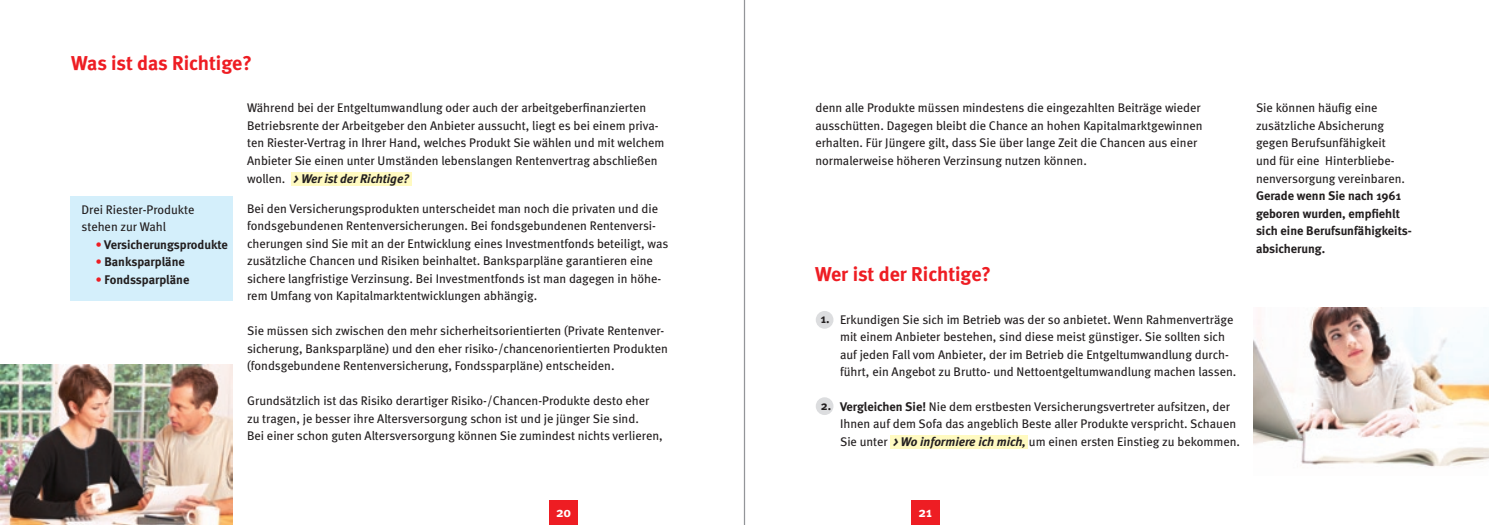
<style>
.page{position:relative;width:1489px;height:525px;background:#fff}
.page>*{position:absolute;margin:0;border:0;box-sizing:border-box;transform-origin:0 0}
.t1{font:700 20px "Meta";letter-spacing:-.005em;color:#ee1d23}
.t2{font:700 13.75px "Meta";color:#fff}
.t3{font:12.5px/17.5px "Meta";color:#231f20}
.t4{font:700 12.5px/17.5px "Meta";color:#231f20}
.s1{font-weight:700;font-style:italic}
.s2{font-weight:400}
.s3{color:#ee1d23}
.s4{font-weight:700}
</style>
<div class="page">
<div style="left:549px;top:500px;width:29px;height:24px;background:#ee1d23"></div>
<hr style="left:743px;top:0;width:1px;height:524px;background:#939598">
<div style="left:911px;top:500px;width:28px;height:24px;background:#ee1d23"></div>
<hr style="left:744px;top:0;width:1px;height:524px;background:#939598">
<div style="left:890px;top:435px;width:137px;height:13px;background:#fffac1"></div>
<div style="left:71px;top:197px;width:162px;height:104px;background:#d4effb"></div>
<div style="left:291px;top:172px;width:120px;height:13px;background:#fffac1"></div>
<div style="left:815px;top:311px;width:18px;height:17px;background:#dcdddf;border-radius:50%"></div>
<div style="left:815px;top:397px;width:18px;height:18px;background:#dcdddf;border-radius:50%"></div>
<img style="left:1253px;top:307px;width:235px;height:160px">
<img style="left:0;top:364px;width:233px;height:160px">
<p class="t1" style="left:71px;top:52px;width:182px">Was ist das Richtige?</p>
<p class="t3" style="left:247px;top:99px;width:418px">Während bei der Entgeltumwandlung oder auch der arbeitgeberfinanzierten Betriebsrente der Arbeitgeber den Anbieter aussucht, liegt es bei einem priva&shy;ten Riester-Vertrag in Ihrer Hand, welches Produkt Sie wählen und mit welchem Anbieter Sie einen unter Umständen lebenslangen Rentenvertrag abschließen wollen. <span class="s1">&gt; Wer ist der Richtige?</span></p>
<p class="t3" style="left:247px;top:199px;width:423px">Bei den Versicherungsprodukten unterscheidet man noch die privaten und die fondsgebundenen Rentenversicherungen. Bei fondsgebundenen Rentenversi&shy;cherungen sind Sie mit an der Entwicklung eines Investmentfonds beteiligt, was zusätzliche Chancen und Risiken beinhaltet. Banksparpläne garantieren eine sichere langfristige Verzinsung. Bei Investmentfonds ist man dagegen in höhe&shy;rem Umfang von Kapitalmarktentwicklungen abhängig.</p>
<p class="t3" style="left:247px;top:322px;width:422px">Sie müssen sich zwischen den mehr sicherheitsorientierten (Private Rentenver&shy;sicherung, Banksparpläne) und den eher risiko-/chancenorientierten Produkten (fondsgebundene Rentenversicherung, Fondssparpläne) entscheiden.</p>
<p class="t3" style="left:247px;top:392px;width:404px">Grundsätzlich ist das Risiko derartiger Risiko-/Chancen-Produkte desto eher</p>
<p class="t3" style="left:247px;top:409px;width:393px">zu tragen, je besser ihre Altersversorgung schon ist und je jünger Sie sind.</p>
<p class="t3" style="left:247px;top:427px;width:417px">Bei einer schon guten Altersversorgung können Sie zumindest nichts verlieren,</p>
<p class="t3" style="left:815px;top:99px;width:389px">denn alle Produkte müssen mindestens die eingezahlten Beiträge wieder ausschütten. Dagegen bleibt die Chance an hohen Kapitalmarktgewinnen erhalten. Für Jüngere gilt, dass Sie über lange Zeit die Chancen aus einer normalerweise höheren Verzinsung nutzen können.</p>
<p class="t3" style="left:1255px;top:99px;width:123px">Sie können häufig eine</p>
<p class="t3" style="left:1255px;top:117px;width:130px">zusätzliche Absicherung</p>
<p class="t3" style="left:1255px;top:134px;width:131px">gegen Berufsunfähigkeit</p>
<p class="t4" style="left:1255px;top:152px;width:157px"><span class="s2">und für eine Hinterbliebe&shy;nenversorgung vereinbaren.<br></span>Gerade wenn Sie nach 1961 geboren wurden, empfiehlt sich eine Berufsunfähigkeits&shy;absicherung.</p>
<p class="t3" style="left:81px;top:201px;width:114px">Drei Riester-Produkte</p>
<p class="t3" style="left:81px;top:218px;width:86px">stehen zur Wahl</p>
<p class="t4" style="left:96px;top:236px;width:134px"><span class="s3">•</span> Versicherungsprodukte</p>
<p class="t4" style="left:96px;top:253px;width:91px"><span class="s3">•</span> Banksparpläne</p>
<p class="t4" style="left:96px;top:271px;width:95px"><span class="s3">•</span> Fondssparpläne</p>
<p class="t1" style="left:815px;top:263px;width:177px">Wer ist der Richtige?</p>
<p class="t3" style="left:840px;top:310px;width:398px">Erkundigen Sie sich im Betrieb was der so anbietet. Wenn Rahmenverträge mit einem Anbieter bestehen, sind diese meist günstiger. Sie sollten sich auf jeden Fall vom Anbieter, der im Betrieb die Entgeltumwandlung durch&shy;führt, ein Angebot zu Brutto- und Nettoentgeltumwandlung machen lassen.</p>
<p class="t3" style="left:840px;top:397px;width:401px"><span class="s4">Vergleichen Sie!</span> Nie dem erstbesten Versicherungsvertreter aufsitzen, der<br>Ihnen auf dem Sofa das angeblich Beste aller Produkte verspricht. Schauen<br>Sie unter <span class="s1">&gt; Wo informiere ich mich,</span> um einen ersten Einstieg zu bekommen.</p>
<p class="t4" style="left:820px;top:310px;width:10px">1.</p>
<p class="t4" style="left:820px;top:396px;width:12px">2.</p>
<p class="t2" style="left:556px;top:503px;width:17px">20</p>
<p class="t2" style="left:918px;top:503px;width:15px">21</p>
</div>
